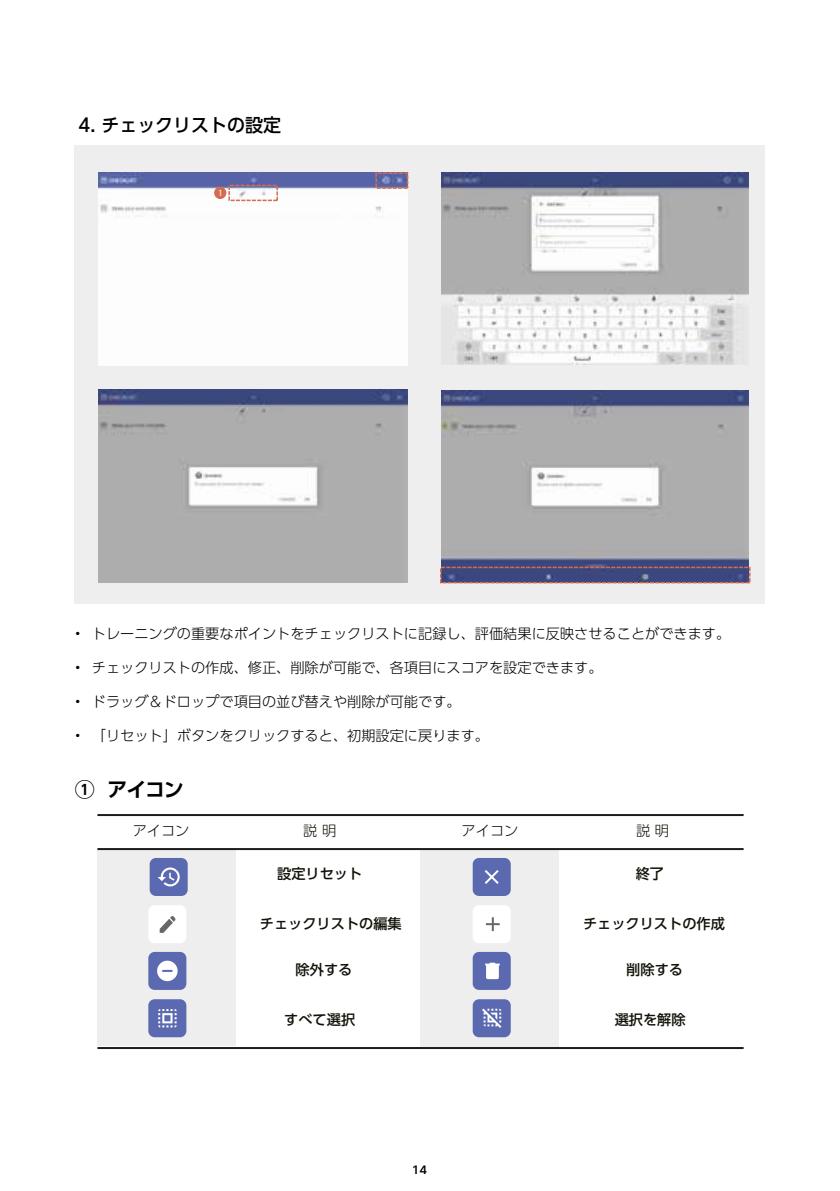
<style>
.page{position:relative;width:840px;height:1191px;background:#fff}
.page>*{position:absolute;margin:0;border:0;box-sizing:border-box;transform-origin:0 0}
.t1{font:700 20px "UD Shin Go Pro De";color:#000}
.t2{font:500 18.4px "UD Shin Go Pro";color:#000}
.t3{font:300 14.2px "UD Shin Go Pro";color:#000}
.t4{font:500 14.2px "UD Shin Go Pro";color:#121209}
.t5{font:300 14.2px "UD Shin Go Pro";color:#121209}
.t6{font:600 12px "Pretendard";color:#000}
.t7{font:9.2px "Myriad Pro";color:#fff}
</style>
<div class="page">
<div style="left:75px;top:145px;width:689px;height:458px;background:#eee"></div>
<div style="left:98px;top:849px;width:138px;height:197px;background:#eee"></div>
<div style="left:149px;top:858px;width:38px;height:38px;background:#5b6ab0;border-radius:6px"></div>
<svg style="left:158px;top:867px;width:22px;height:19px"></svg>
<div style="left:420px;top:849px;width:138px;height:199px;background:#eee"></div>
<hr style="left:97px;top:848px;width:646px;height:2px;background:#1c1c1b">
<hr style="left:97px;top:814px;width:646px;height:2px;background:#1c1c1b">
<hr style="left:97px;top:1047px;width:646px;height:2px;background:#1c1c1b">
<div style="left:472px;top:905px;width:38px;height:38px;background:#fff;border-radius:6px"></div>
<svg style="left:485px;top:917px;width:14px;height:14px"></svg>
<div style="left:148px;top:905px;width:38px;height:38px;background:#fff;border-radius:6px"></div>
<svg style="left:160px;top:916px;width:15px;height:17px"></svg>
<div style="left:472px;top:999px;width:38px;height:38px;background:#5b6ab0;border-radius:6px"></div>
<svg style="left:482px;top:1008px;width:19px;height:20px"></svg>
<div style="left:148px;top:999px;width:38px;height:38px;background:#5b6ab0;border-radius:6px"></div>
<svg style="left:158px;top:1009px;width:18px;height:18px"></svg>
<div style="left:472px;top:952px;width:38px;height:38px;background:#5b6ab0;border-radius:6px"></div>
<svg style="left:485px;top:962px;width:14px;height:17px"></svg>
<img style="left:441px;top:390px;width:307px;height:190px">
<img style="left:99px;top:390px;width:308px;height:192px">
<img style="left:441px;top:172px;width:307px;height:192px">
<img style="left:99px;top:172px;width:308px;height:193px">
<div style="left:228px;top:185px;width:50px;height:16px;border:2px dashed #d46c54"></div>
<div style="left:375px;top:172px;width:33px;height:17px;border:2px dashed #d46c54"></div>
<div style="left:440px;top:566px;width:310px;height:17px;border:2px dashed #d46c54"></div>
<div style="left:214px;top:187px;width:12px;height:12px;background:#d46c54;border-radius:50%"></div>
<div style="left:472px;top:858px;width:38px;height:38px;background:#5b6ab0;border-radius:6px"></div>
<svg style="left:484px;top:870px;width:14px;height:14px"></svg>
<div style="left:148px;top:952px;width:38px;height:38px;background:#5b6ab0;border-radius:6px"></div>
<svg style="left:157px;top:960px;width:20px;height:21px"></svg>
<p class="t2" style="left:79px;top:110px;width:204px">4. チェックリストの設定</p>
<p class="t7" style="left:218px;top:187px;width:6px">1</p>
<p class="t3" style="left:75px;top:622px;width:656px">• トレーニングの重要なポイントをチェックリストに記録し、評価結果に反映させることができます。</p>
<p class="t3" style="left:75px;top:656px;width:529px">• チェックリストの作成、修正、削除が可能で、各項目にスコアを設定できます。</p>
<p class="t3" style="left:75px;top:690px;width:387px">• ドラッグ＆ドロップで項目の並び替えや削除が可能です。</p>
<p class="t3" style="left:75px;top:724px;width:415px">• 「リセット」ボタンをクリックすると、初期設定に戻ります。</p>
<h1 class="t1" style="left:75px;top:773px;width:110px">① アイコン</h1>
<p class="t5" style="left:133px;top:819px;width:58px">アイコン</p>
<p class="t5" style="left:303px;top:819px;width:35px">説明</p>
<p class="t5" style="left:461px;top:819px;width:58px">アイコン</p>
<p class="t5" style="left:635px;top:819px;width:35px">説明</p>
<p class="t4" style="left:277px;top:862px;width:87px">設定リセット</p>
<p class="t4" style="left:635px;top:862px;width:30px">終了</p>
<p class="t4" style="left:260px;top:911px;width:143px">チェックリストの編集</p>
<p class="t4" style="left:582px;top:911px;width:143px">チェックリストの作成</p>
<p class="t4" style="left:295px;top:958px;width:58px">除外する</p>
<p class="t4" style="left:626px;top:958px;width:58px">削除する</p>
<p class="t4" style="left:614px;top:1008px;width:72px">選択を解除</p>
<p class="t4" style="left:284px;top:1008px;width:72px">すべて選択</p>
<p class="t6" style="left:412px;top:1161px;width:16px">14</p>
</div>
